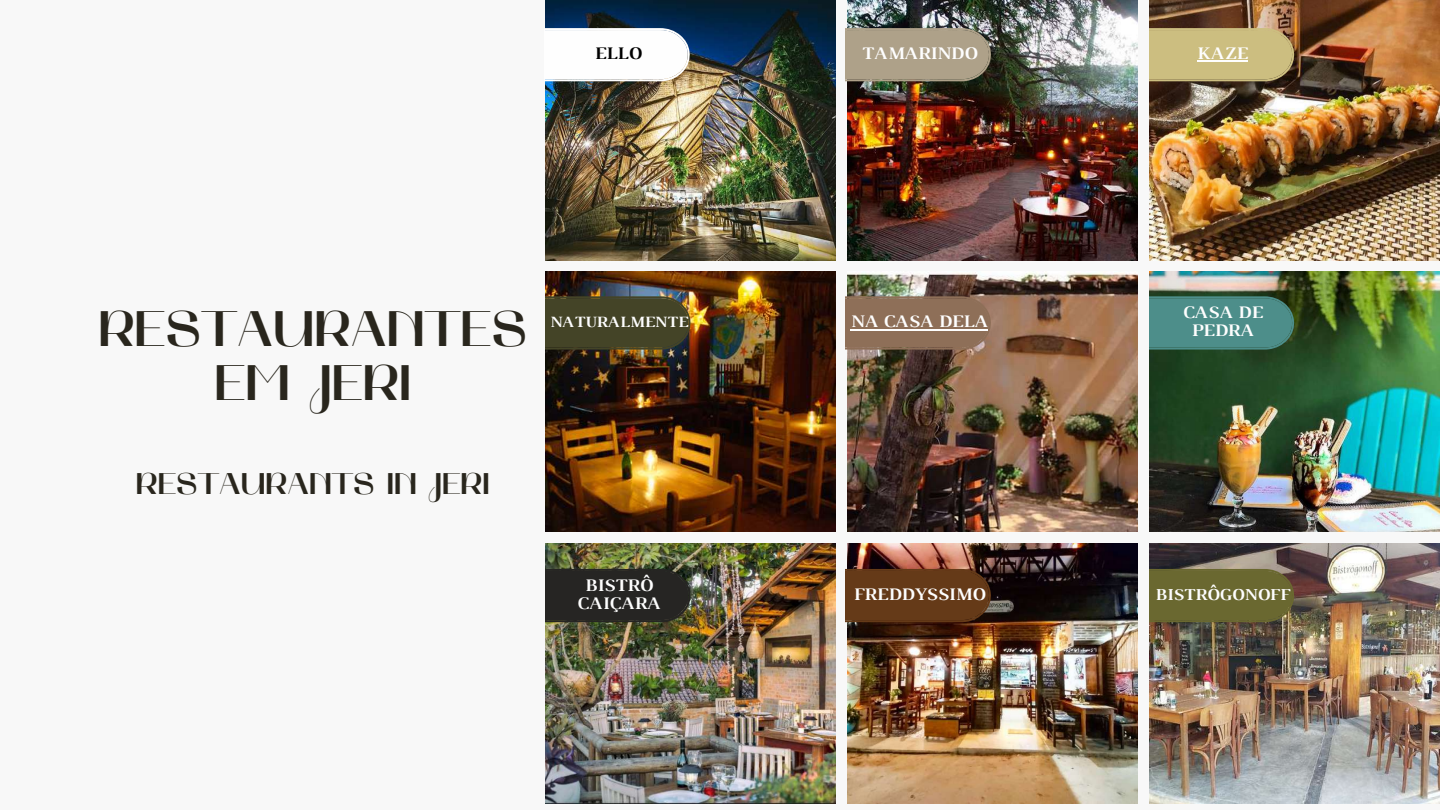
<style>
.page{position:relative;width:1440px;height:810px;background:#f8f8f8}
.page>*{position:absolute;margin:0;border:0;box-sizing:border-box;transform-origin:0 0}
.t1{font:700 50px/54.8px "Mak";color:#29261d;text-align:center}
.t2{font:700 30px "Mak";color:#29261d}
.t3{font:700 18px/18px "Luthier";color:#fefefe;text-align:center}
.t4{font:700 18px "Luthier";color:#000}
.t5{font:700 17px "Luthier";color:#fefefe}
.t6{font:700 16px "Luthier";color:#fefefe}
</style>
<div class="page">
<img style="left:545px;top:0;width:291px;height:260px">
<img style="left:848px;top:0;width:290px;height:260px">
<img style="left:1150px;top:0;width:290px;height:260px">
<img style="left:545px;top:272px;width:291px;height:260px">
<img style="left:848px;top:273px;width:290px;height:259px">
<img style="left:1150px;top:272px;width:290px;height:260px">
<img style="left:545px;top:544px;width:291px;height:260px">
<img style="left:848px;top:544px;width:290px;height:260px">
<img style="left:1150px;top:544px;width:290px;height:260px">
<svg style="left:545px;top:28px;width:145px;height:53px"></svg>
<svg style="left:545px;top:296px;width:146px;height:54px;background:#464528"></svg>
<svg style="left:846px;top:28px;width:146px;height:53px;background:#a79b84"></svg>
<div style="left:846px;top:569px;width:146px;height:53px;background:#653a18"></div>
<div style="left:545px;top:569px;width:146px;height:53px;background:#262523"></div>
<div style="left:1149px;top:569px;width:146px;height:53px;background:#6a6830"></div>
<svg style="left:1149px;top:296px;width:146px;height:54px;background:#4a8881"></svg>
<svg style="left:1149px;top:28px;width:146px;height:53px;background:#c5b77b"></svg>
<hr style="left:1197px;top:61px;width:51px;height:1px;background:#fefefe">
<svg style="left:846px;top:296px;width:146px;height:54px;background:#90725c"></svg>
<hr style="left:851px;top:329px;width:137px;height:1px;background:#fefefe">
<p class="t4" style="left:595px;top:47px;width:49px">ELLO</p>
<p class="t3" style="left:862px;top:46px;width:117px">TAMARINDO</p>
<p class="t3" style="left:1197px;top:46px;width:52px">KAZE</p>
<h1 class="t1" style="left:98px;top:306px;width:430px">RESTAURANTES<br>EM JERI</h1>
<h2 class="t2" style="left:136px;top:471px;width:355px">RESTAURANTS IN JERI</h2>
<p class="t6" style="left:550px;top:316px;width:140px">NATURALMENTE</p>
<p class="t3" style="left:851px;top:314px;width:139px">NA CASA DELA</p>
<p class="t3" style="left:1182px;top:305px;width:82px">CASA DE<br>PEDRA</p>
<p class="t3" style="left:577px;top:577px;width:85px">BISTRÔ<br>CAIÇARA</p>
<p class="t5" style="left:1155px;top:588px;width:136px">BISTRÔGONOFF</p>
<p class="t3" style="left:853px;top:586px;width:133px">FREDDYSSIMO</p>
</div>
